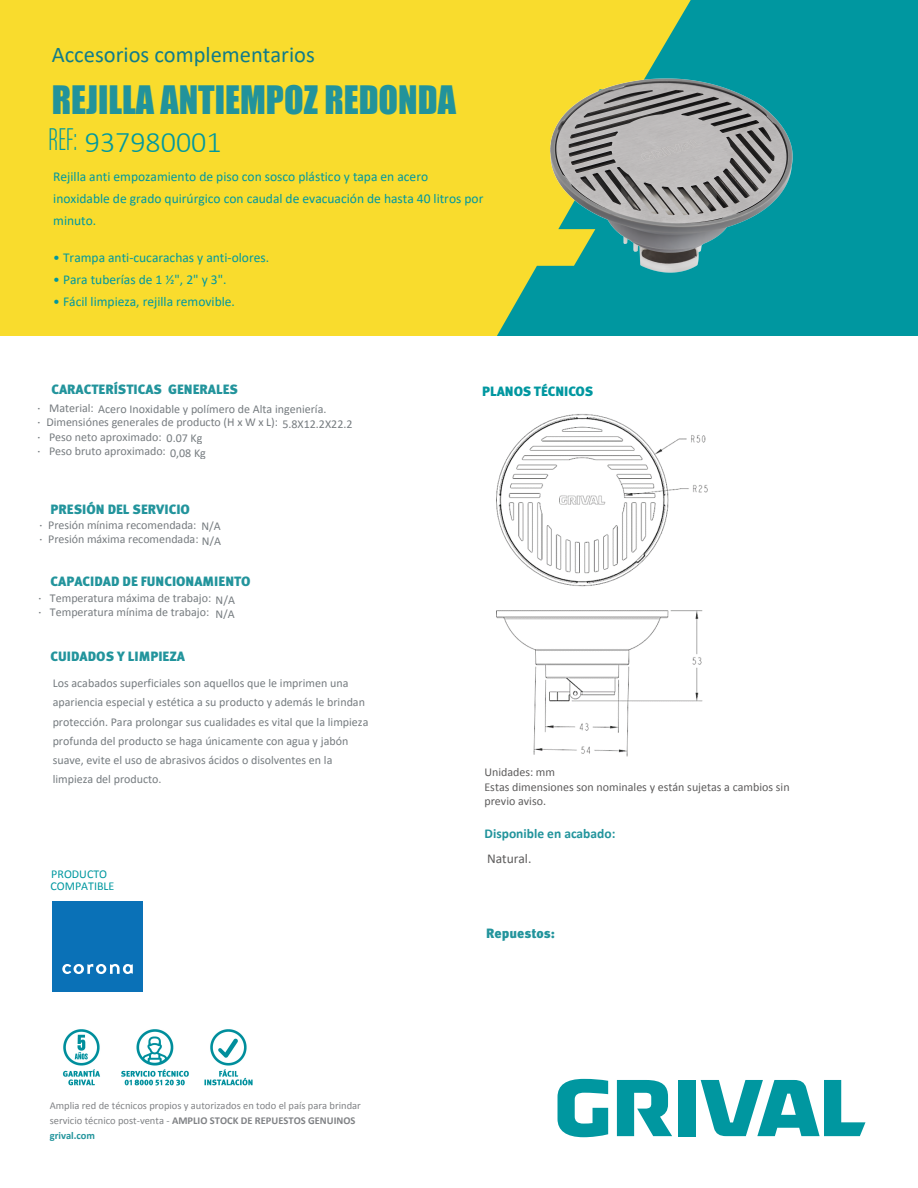
<style>
.page{position:relative;width:918px;height:1188px;background:#fff}
.page>*{position:absolute;margin:0;border:0;box-sizing:border-box;transform-origin:0 0}
.t1{font:36px "Impact";color:#22939b}
.t2{font:300 30px "Calibri";color:#0098a0}
.t3{font:22.5px "Calibri";color:#107b8a}
.t4{font:13.5px/21.8px "Calibri";color:#0098a0}
.t5{font:900 13.5px "Meta Pro";color:#22949c}
.t6{font:700 13.5px "Calibri";color:#22949c}
.t7{font:900 13.5px "Meta Pro";color:#0097a0}
.t8{font:13.5px "Calibri";color:#5d5c5c}
.t9{font:12px/19.2px "Calibri";color:#767c80}
.t10{font:12px/14px "Calibri";color:#767b7f}
.t11{font:12px/14.7px "Calibri";color:#5d5c5c}
.t12{font:12px/12.6px "Calibri";color:#0098a0}
.t13{font:10.5px/14.7px "Calibri";color:#808285}
.s1{font-family:"Chalet Comprime Milan Eighty";font-weight:400;font-size:33.3px}
.s2{font-family:"Meta Pro Norm"}
.s3{color:#767c80}
.s4{font-weight:700}
.s5{font-weight:700;color:#22949c}
</style>
<div class="page">
<div style="left:0;top:0;width:918px;height:336px;background:#f9dc2d"></div>
<svg style="left:497px;top:0;width:421px;height:336px;fill:#0097a0"></svg>
<svg style="left:617px;top:1080px;width:55px;height:56px"></svg>
<div style="left:678px;top:1080px;width:17px;height:56px;background:#0097a0"></div>
<svg style="left:558px;top:1079px;width:50px;height:58px"></svg>
<svg style="left:701px;top:1080px;width:164px;height:56px"></svg>
<div style="left:52px;top:901px;width:91px;height:91px;background:#0a71b7"></div>
<svg style="left:62px;top:964px;width:71px;height:10px"></svg>
<img style="left:496px;top:414px;width:212px;height:343px">
<img style="left:62px;top:1029px;width:191px;height:57px">
<img style="left:527px;top:34px;width:280px;height:267px">
<h3 class="t3" style="left:52px;top:39px;width:265px">Accesorios complementarios</h3>
<h1 class="t1" style="left:52px;top:72px;width:406px">REJILLA ANTIEMPOZ REDONDA</h1>
<h2 class="t2" style="left:48px;top:123px;width:175px"><span class="s1">REF:</span> 937980001</h2>
<p class="t4" style="left:53px;top:166px;width:432px">Rejilla anti empozamiento de piso con sosco plástico y tapa en acero inoxidable de grado quirúrgico con caudal de evacuación de hasta 40 litros por minuto.</p>
<p class="t4" style="left:53px;top:247px;width:217px">• Trampa anti-cucarachas y anti-olores.</p>
<p class="t4" style="left:53px;top:268px;width:175px">• Para tuberías de 1 ½", 2" y 3".</p>
<p class="t4" style="left:53px;top:290px;width:183px">• Fácil limpieza, rejilla removible.</p>
<p class="t5" style="left:52px;top:379px;width:188px">CARACTERÍSTICAS GENERALES</p>
<p class="t7" style="left:482px;top:381px;width:113px">PLANOS TÉCNICOS</p>
<p class="t10" style="left:37px;top:402px;width:291px"><span class="s2">·</span> Material: <span class="s3">Acero Inoxidable y polímero de Alta ingeniería. </span><span class="s2">·</span> Dimensiónes generales de producto (H x W x L):<br><span class="s2">·</span> Peso neto aproximado:<br><span class="s2">·</span> Peso bruto aproximado:</p>
<p class="t9" style="left:282px;top:414px;width:72px">5.8X12.2X22.2</p>
<p class="t9" style="left:167px;top:431px;width:41px;line-height:14.7px">0.07 Kg<br>0,08 Kg</p>
<p class="t5" style="left:51px;top:498px;width:141px">PRESIÓN DEL SERVICIO</p>
<p class="t10" style="left:39px;top:517px;width:161px;line-height:14.4px"><span class="s2">·</span> Presión mínima recomendada: <span class="s2">·</span> Presión máxima recomendada:</p>
<p class="t5" style="left:51px;top:571px;width:202px">CAPACIDAD DE FUNCIONAMIENTO</p>
<p class="t10" style="left:38px;top:590px;width:175px;line-height:14.4px"><span class="s2">·</span> Temperatura máxima de trabajo: <span class="s2">·</span> Temperatura mínima de trabajo:</p>
<p class="t5" style="left:51px;top:645px;width:136px">CUIDADOS Y LIMPIEZA</p>
<p class="t9" style="left:202px;top:516px;width:21px">N/A</p>
<p class="t9" style="left:202px;top:531px;width:21px">N/A</p>
<p class="t9" style="left:215px;top:593px;width:21px;line-height:14px">N/A<br>N/A</p>
<p class="t9" style="left:53px;top:673px;width:317px">Los acabados superficiales son aquellos que le imprimen una apariencia especial y estética a su producto y además le brindan protección. Para prolongar sus cualidades es vital que la limpieza profunda del producto se haga únicamente con agua y jabón suave, evite el uso de abrasivos ácidos o disolventes en la limpieza del producto.</p>
<p class="t12" style="left:50px;top:867px;width:66px">PRODUCTO<br>COMPATIBLE</p>
<p class="t13" style="left:50px;top:1098px;width:313px">Amplia red de técnicos propios y autorizados en todo el país para brindar servicio técnico post-venta - <span class="s4">AMPLIO STOCK DE REPUESTOS GENUINOS </span><span class="s5">grival.com</span></p>
<p class="t11" style="left:484px;top:764px;width:307px">Unidades: mm<br>Estas dimensiones son nominales y están sujetas a cambios sin previo aviso.</p>
<p class="t6" style="left:485px;top:824px;width:132px">Disponible en acabado:</p>
<p class="t8" style="left:487px;top:849px;width:46px">Natural.</p>
<p class="t5" style="left:486px;top:922px;width:70px">Repuestos:</p>
</div>
